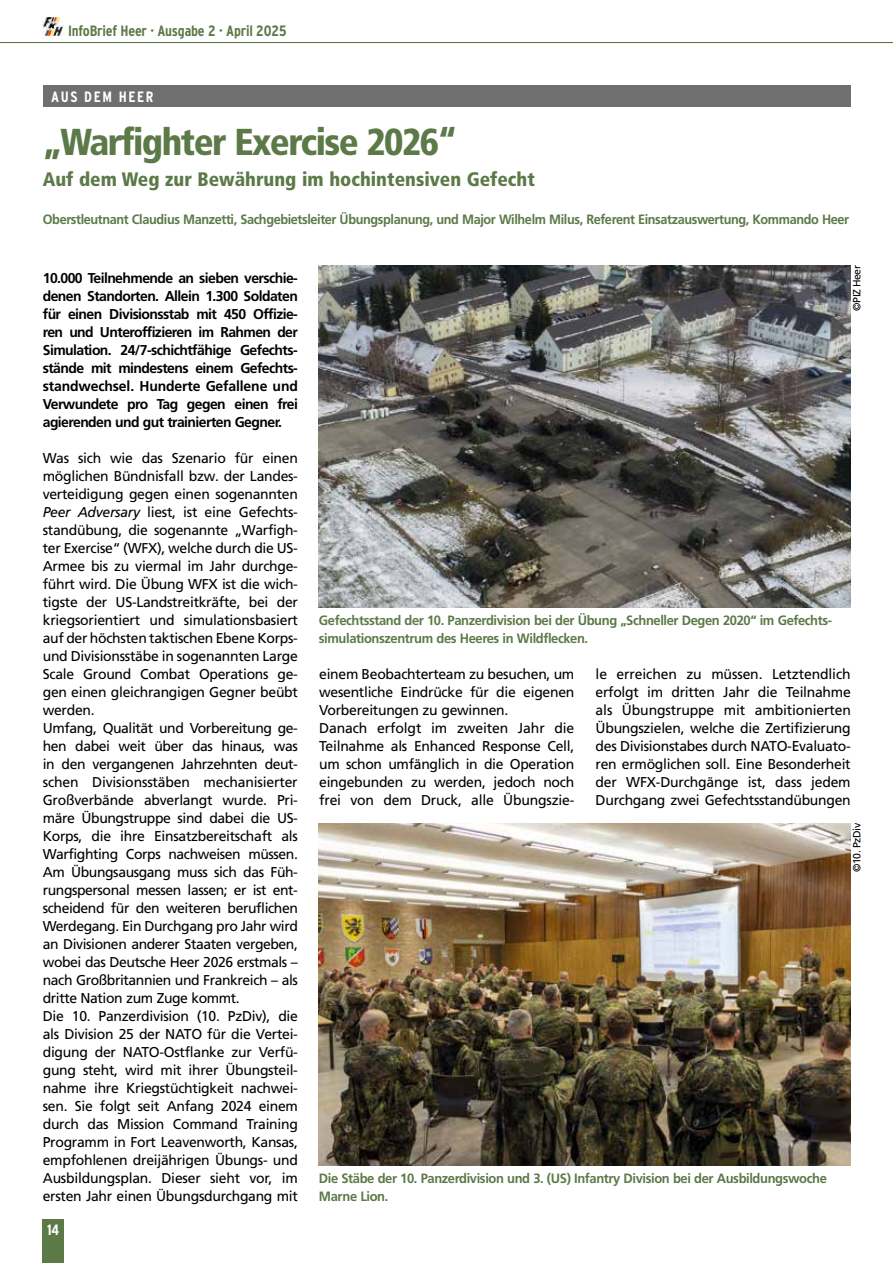
<style>
.page{position:relative;width:893px;height:1263px;background:#fff}
.page>*{position:absolute;margin:0;border:0;box-sizing:border-box;transform-origin:0 0}
.t1{font:900 condensed 37.5px "Frutiger";letter-spacing:-.04em;color:#5c7948}
.t2{font:900 condensed 19.5px "Frutiger";color:#5c7948}
.t3{font:700 condensed 15px "Interstate";letter-spacing:-.015em;color:#5c7948}
.t4{font:700 condensed 15px "Interstate";letter-spacing:.1em;color:#fff}
.t5{font:14.25px/18px "Frutiger LT Pro";letter-spacing:-.02em;color:#000}
.t6{font:700 14.25px/18px "Frutiger";letter-spacing:-.04em;color:#000;text-align:justify}
.t7{font:700 13.5px/18px "Frutiger LT Pro";letter-spacing:-.03em;color:#5c7948;scale:.96 1}
.t8{font:700 13.5px "Frutiger";letter-spacing:-.03em;color:#5c7948;scale:.94 1}
.t9{font:10.5px "Frutiger LT Pro";letter-spacing:-.04em;color:#000}
.s1{font-style:italic}
</style>
<div class="page">
<hr style="left:0;top:42px;width:893px;height:1px;background:#5c7948">
<img style="left:43px;top:17px;width:21px;height:19px">
<div style="left:43px;top:1219px;width:21px;height:44px;background:#5c7948"></div>
<div style="left:43px;top:85px;width:808px;height:21px;background:#6f6f6e"></div>
<img style="left:319px;top:266px;width:531px;height:341px">
<img style="left:319px;top:823px;width:531px;height:342px">
<p class="t3" style="left:68px;top:22px;width:220px">InfoBrief Heer · Ausgabe 2 · April 2025</p>
<p class="t4" style="left:51px;top:88px;width:104px">AUS DEM HEER</p>
<h1 class="t1" style="left:43px;top:120px;width:416px">„Warfighter Exercise 2026“</h1>
<h2 class="t2" style="left:43px;top:168px;width:494px">Auf dem Weg zur Bewährung im hochintensiven Gefecht</h2>
<p class="t8" style="left:43px;top:211px;width:859px">Oberstleutnant Claudius Manzetti, Sachgebietsleiter Übungsplanung, und Major Wilhelm Milus, Referent Einsatzauswertung, Kommando Heer</p>
<p class="t6" style="left:43px;top:269px;width:257px">10.000 Teilnehmende an sieben verschie&shy;denen Standorten. Allein 1.300 Soldaten für einen Divisionsstab mit 450 Offizie&shy;ren und Unteroffizieren im Rahmen der Simulation. 24/7-schichtfähige Gefechts&shy;stände mit mindestens einem Gefechts&shy;standwechsel. Hunderte Gefallene und Verwundete pro Tag gegen einen frei agierenden und gut trainierten Gegner.</p>
<p class="t5" style="left:43px;top:449px;width:257px">Was sich wie das Szenario für einen möglichen Bündnisfall bzw. der Landes&shy;verteidigung gegen einen sogenannten <span class="s1">Peer Adversary</span> liest, ist eine Gefechts&shy;standübung, die sogenannte „Warfigh&shy;ter Exercise“ (WFX), welche durch die US-Armee bis zu viermal im Jahr durchge&shy;führt wird. Die Übung WFX ist die wich&shy;tigste der US-Landstreitkräfte, bei der kriegsorientiert und simulationsbasiert auf der höchsten taktischen Ebene Korps&shy;und Divisionsstäbe in sogenannten Large Scale Ground Combat Operations ge&shy;gen einen gleichrangigen Gegner beübt werden.<br>Umfang, Qualität und Vorbereitung ge&shy;hen dabei weit über das hinaus, was in den vergangenen Jahrzehnten deut&shy;schen Divisionsstäben mechanisierter Großverbände abverlangt wurde. Pri&shy;märe Übungstruppe sind dabei die US-Korps, die ihre Einsatzbereitschaft als Warfighting Corps nachweisen müssen.<br>Am Übungsausgang muss sich das Füh&shy;rungspersonal messen lassen; er ist ent&shy;scheidend für den weiteren beruflichen Werdegang. Ein Durchgang pro Jahr wird an Divisionen anderer Staaten vergeben, wobei das Deutsche Heer 2026 erstmals – nach Großbritannien und Frankreich – als dritte Nation zum Zuge kommt.<br>Die 10. Panzerdivision (10. PzDiv), die als Division 25 der NATO für die Vertei&shy;digung der NATO-Ostflanke zur Verfü&shy;gung steht, wird mit ihrer Übungsteil&shy;nahme ihre Kriegstüchtigkeit nachwei&shy;sen. Sie folgt seit Anfang 2024 einem durch das Mission Command Training Programm in Fort Leavenworth, Kansas, empfohlenen dreijährigen Übungs- und Ausbildungsplan. Dieser sieht vor, im ersten Jahr einen Übungsdurchgang mit</p>
<p class="t4" style="left:47px;top:1221px;width:14px">14</p>
<p class="t9" style="left:851px;top:311px;width:47px;rotate:-90deg">©PIZ Heer</p>
<p class="t7" style="left:319px;top:611px;width:536px">Gefechtsstand der 10. Panzerdivision bei der Übung „Schneller Degen 2020“ im Gefechts&shy;simulationszentrum des Heeres in Wildflecken.</p>
<p class="t5" style="left:319px;top:665px;width:257px">einem Beobachterteam zu besuchen, um wesentliche Eindrücke für die eigenen Vorbereitungen zu gewinnen.<br>Danach erfolgt im zweiten Jahr die Teilnahme als Enhanced Response Cell, um schon umfänglich in die Operation eingebunden zu werden, jedoch noch frei von dem Druck, alle Übungszie-</p>
<p class="t5" style="left:596px;top:665px;width:257px;text-align:justify">le erreichen zu müssen. Letztendlich erfolgt im dritten Jahr die Teilnahme als Übungstruppe mit ambitionierten Übungszielen, welche die Zertifizierung des Divisionstabes durch NATO-Evaluato&shy;ren ermöglichen soll. Eine Besonderheit der WFX-Durchgänge ist, dass jedem Durchgang zwei Gefechtsstandübungen</p>
<p class="t9" style="left:851px;top:872px;width:50px;rotate:-90deg">©10. PzDiv</p>
<p class="t7" style="left:319px;top:1169px;width:531px">Die Stäbe der 10. Panzerdivision und 3. (US) Infantry Division bei der Ausbildungswoche<br>Marne Lion.</p>
</div>
